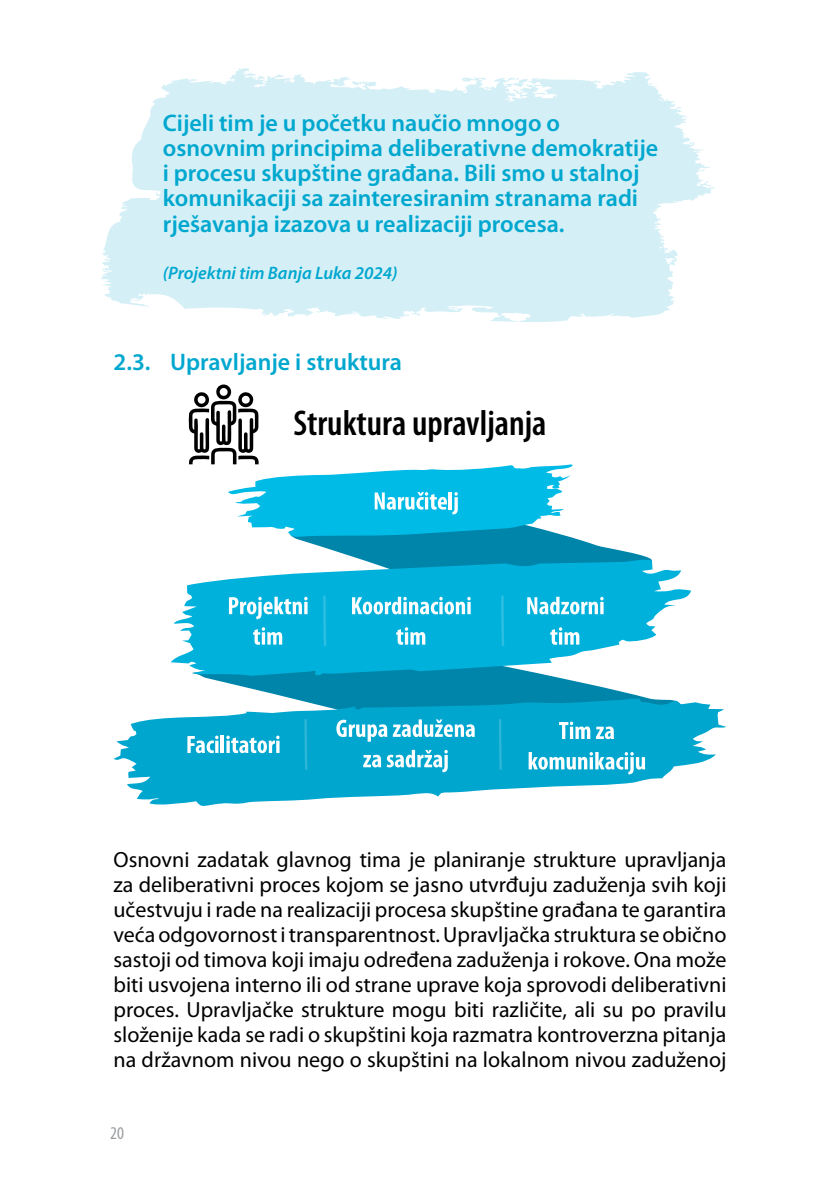
<style>
.page{position:relative;width:840px;height:1191px;background:#fff}
.page>*{position:absolute;margin:0;border:0;box-sizing:border-box;transform-origin:0 0}
.t1{font:600 condensed 36px "Myriad Pro";color:#000}
.t2{font:600 24px/25px "Myriad Pro";color:#00a7cf}
.t3{font:22px/25px "Myriad Pro";color:#000;text-align:justify}
.t4{font:italic 600 18px "Myriad Pro";color:#00a7cf}
.t5{font:condensed 18px "Myriad Pro";color:#9b9da0}
</style>
<div class="page">
<svg style="left:101px;top:68px;width:613px;height:254px;fill:#d4eff6"></svg>
<svg style="left:293px;top:537px;width:356px;height:21px;fill:#0085aa"></svg>
<svg style="left:201px;top:676px;width:446px;height:22px;fill:#0085aa"></svg>
<svg style="left:113px;top:698px;width:613px;height:108px;fill:#00a6ce"></svg>
<svg style="left:171px;top:558px;width:519px;height:118px;fill:#00b1db"></svg>
<svg style="left:188px;top:384px;width:385px;height:153px"></svg>
<svg style="left:229px;top:597px;width:78px;height:22px"></svg>
<svg style="left:253px;top:627px;width:29px;height:18px"></svg>
<svg style="left:352px;top:597px;width:118px;height:17px"></svg>
<svg style="left:396px;top:627px;width:29px;height:18px"></svg>
<svg style="left:527px;top:597px;width:76px;height:17px"></svg>
<svg style="left:550px;top:627px;width:29px;height:18px"></svg>
<svg style="left:323px;top:595px;width:3px;height:51px"></svg>
<svg style="left:501px;top:595px;width:3px;height:51px"></svg>
<svg style="left:187px;top:735px;width:31px;height:18px"></svg>
<hr style="left:221px;top:735px;width:3px;height:18px;background:#fff">
<svg style="left:226px;top:735px;width:53px;height:18px"></svg>
<svg style="left:336px;top:719px;width:138px;height:22px"></svg>
<svg style="left:363px;top:750px;width:84px;height:22px"></svg>
<svg style="left:558px;top:721px;width:55px;height:18px"></svg>
<svg style="left:528px;top:752px;width:116px;height:22px"></svg>
<svg style="left:498px;top:719px;width:3px;height:51px"></svg>
<svg style="left:304px;top:719px;width:3px;height:51px"></svg>
<p class="t2" style="left:163px;top:110px;width:496px">Cijeli tim je u početku naučio mnogo o osnovnim principima deliberativne demokratije i procesu skupštine građana. Bili smo u stalnoj komunikaciji sa zainteresiranim stranama radi rješavanja izazova u realizaciji procesa.</p>
<p class="t4" style="left:163px;top:262px;width:236px">(Projektni tim Banja Luka 2024)</p>
<p class="t2" style="left:113px;top:348px;width:290px">2.3. Upravljanje i struktura</p>
<h1 class="t1" style="left:293px;top:401px;width:254px">Struktura upravljanja</h1>
<p class="t3" style="left:113px;top:847px;width:614px">Osnovni zadatak glavnog tima je planiranje strukture upravljanja za deliberativni proces kojom se jasno utvrđuju zaduženja svih koji učestvuju i rade na realizaciji procesa skupštine građana te garantira veća odgovornost i transparentnost. Upravljačka struktura se obično sastoji od timova koji imaju određena zaduženja i rokove. Ona može biti usvojena interno ili od strane uprave koja sprovodi deliberativni proces. Upravljačke strukture mogu biti različite, ali su po pravilu složenije kada se radi o skupštini koja razmatra kontroverzna pitanja na državnom nivou nego o skupštini na lokalnom nivou zaduženoj</p>
<p class="t5" style="left:110px;top:1122px;width:15px">20</p>
</div>
